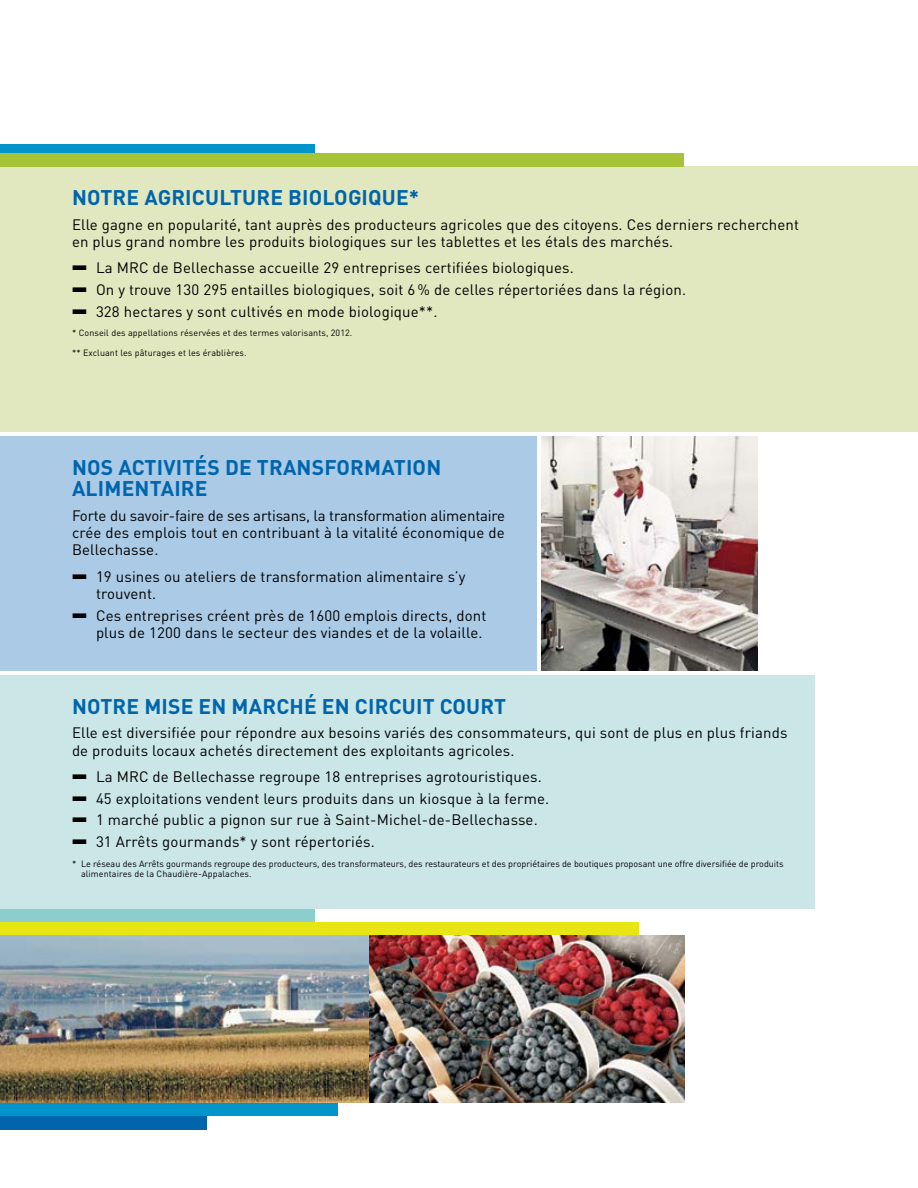
<style>
.page{position:relative;width:918px;height:1188px;background:#fff}
.page>*{position:absolute;margin:0;border:0;box-sizing:border-box;transform-origin:0 0}
.t1{font:700 21px/21px "DINOT";letter-spacing:.01em;color:#0065ac}
.t2{font:15px/17.2px "DINOT";letter-spacing:.01em;color:#000}
.t3{font:9px/10.5px "DINOT";color:#000}
</style>
<div class="page">
<div style="left:0;top:166px;width:918px;height:266px;background:#e1e8bf"></div>
<div style="left:0;top:436px;width:537px;height:234px;background:#aacae6"></div>
<div style="left:0;top:144px;width:315px;height:9px;background:#0095ca"></div>
<div style="left:0;top:153px;width:684px;height:13px;background:#a7c439"></div>
<div style="left:0;top:675px;width:814px;height:234px;background:#cae6e6"></div>
<div style="left:0;top:909px;width:315px;height:13px;background:#8ccdce"></div>
<div style="left:0;top:922px;width:639px;height:14px;background:#e7e614"></div>
<img style="left:542px;top:436px;width:216px;height:234px">
<div style="left:0;top:1102px;width:338px;height:14px;background:#0095ca"></div>
<div style="left:0;top:1116px;width:207px;height:14px;background:#0065ac"></div>
<img style="left:0;top:936px;width:684px;height:166px">
<h3 class="t1" style="left:72px;top:186px;width:349px">NOTRE AGRICULTURE BIOLOGIQUE*</h3>
<p class="t2" style="left:72px;top:215px;width:729px">Elle gagne en popularité, tant auprès des producteurs agricoles que des citoyens. Ces derniers recherchent en plus grand nombre les produits biologiques sur les tablettes et les étals des marchés.</p>
<p class="t2" style="left:72px;top:259px;width:503px">■ La MRC de Bellechasse accueille 29 entreprises certifiées biologiques.</p>
<p class="t2" style="left:72px;top:280px;width:616px">■ On y trouve 130 295 entailles biologiques, soit 6 % de celles répertoriées dans la région.</p>
<p class="t2" style="left:72px;top:302px;width:367px">■ 328 hectares y sont cultivés en mode biologique**.</p>
<h3 class="t3" style="left:72px;top:327px;width:282px">* Conseil des appellations réservées et des termes valorisants, 2012.</h3>
<p class="t3" style="left:72px;top:347px;width:176px">** Excluant les pâturages et les érablières.</p>
<h3 class="t1" style="left:72px;top:456px;width:371px">NOS ACTIVITÉS DE TRANSFORMATION<br>ALIMENTAIRE</h3>
<p class="t2" style="left:72px;top:506px;width:435px;text-align:justify">Forte du savoir-faire de ses artisans, la transformation alimentaire crée des emplois tout en contribuant à la vitalité économique de Bellechasse.</p>
<p class="t2" style="left:96px;top:567px;width:371px;text-indent:-24px">■ 19 usines ou ateliers de transformation alimentaire s’y trouvent.</p>
<p class="t2" style="left:72px;top:606px;width:416px;text-align:right">■ Ces entreprises créent près de 1600 emplois directs, dont plus de 1200 dans le secteur des viandes et de la volaille.</p>
<h3 class="t1" style="left:72px;top:695px;width:436px">NOTRE MISE EN MARCHÉ EN CIRCUIT COURT</h3>
<p class="t2" style="left:72px;top:724px;width:717px">Elle est diversifiée pour répondre aux besoins variés des consommateurs, qui sont de plus en plus friands de produits locaux achetés directement des exploitants agricoles.</p>
<p class="t2" style="left:72px;top:767px;width:471px">■ La MRC de Bellechasse regroupe 18 entreprises agrotouristiques.</p>
<p class="t2" style="left:72px;top:789px;width:479px">■ 45 exploitations vendent leurs produits dans un kiosque à la ferme.</p>
<p class="t2" style="left:72px;top:811px;width:467px">■ 1 marché public a pignon sur rue à Saint-Michel-de-Bellechasse.</p>
<p class="t2" style="left:72px;top:832px;width:304px">■ 31 Arrêts gourmands* y sont répertoriés.</p>
<p class="t3" style="left:81px;top:858px;width:704px;text-indent:-9px">* Le réseau des Arrêts gourmands regroupe des producteurs, des transformateurs, des restaurateurs et des propriétaires de boutiques proposant une offre diversifiée de produits alimentaires de la Chaudière-Appalaches.</p>
</div>
